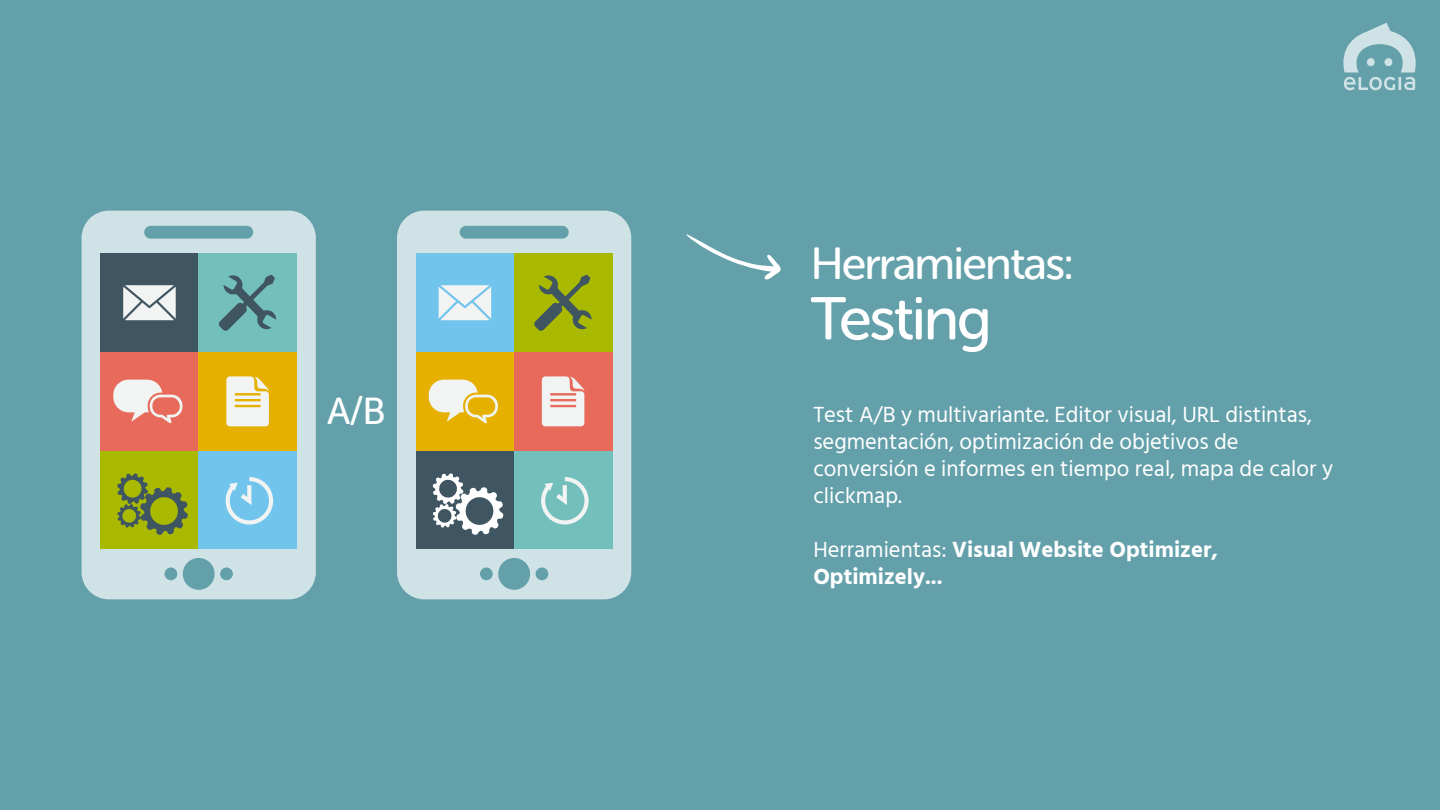
<style>
.page{position:relative;width:1440px;height:810px;background:#63a0aa}
.page>*{position:absolute;margin:0;border:0;box-sizing:border-box;transform-origin:0 0}
.t1{font:60px "Museo Sans W01 Rounded 500";letter-spacing:-.04em;color:#fff}
.t2{font:45px "Museo Sans W01 Rounded 500";letter-spacing:-.04em;color:#fff}
.t3{font:37.5px "Museo Sans W01 Rounded 500";color:#fff}
.t4{font:22.5px/27px "Hind";color:#fff}
.t5{font:700 22.5px/27px "Hind";color:#fff}
.s1{font-weight:400}
</style>
<div class="page">
<svg style="left:1343px;top:23px;width:73px;height:67px"></svg>
<svg style="left:686px;top:234px;width:95px;height:46px"></svg>
<svg style="left:82px;top:211px;width:234px;height:388px;background:#c3d9db"></svg>
<div style="left:101px;top:451px;width:98px;height:98px;background:#a8b900"></div>
<div style="left:199px;top:451px;width:98px;height:98px;background:#71c5ec"></div>
<div style="left:101px;top:352px;width:98px;height:98px;background:#e76a5a"></div>
<div style="left:199px;top:352px;width:98px;height:98px;background:#e6b000"></div>
<div style="left:101px;top:254px;width:98px;height:98px;background:#405562"></div>
<div style="left:199px;top:254px;width:98px;height:98px;background:#73bfbc"></div>
<svg style="left:218px;top:275px;width:58px;height:56px"></svg>
<svg style="left:123px;top:285px;width:53px;height:35px;background:#d6dadc"></svg>
<svg style="left:226px;top:376px;width:43px;height:50px;background:#efe6c7"></svg>
<svg style="left:113px;top:380px;width:70px;height:44px"></svg>
<svg style="left:117px;top:473px;width:71px;height:62px"></svg>
<svg style="left:226px;top:477px;width:47px;height:48px"></svg>
<svg style="left:397px;top:211px;width:234px;height:388px;background:#c4dbdd"></svg>
<div style="left:416px;top:451px;width:98px;height:98px;background:#405562"></div>
<div style="left:514px;top:451px;width:98px;height:98px;background:#73bfbc"></div>
<div style="left:416px;top:352px;width:98px;height:98px;background:#e6b000"></div>
<div style="left:514px;top:352px;width:98px;height:98px;background:#e76a5a"></div>
<div style="left:416px;top:254px;width:98px;height:98px;background:#71c5ec"></div>
<div style="left:514px;top:254px;width:98px;height:98px;background:#a8b900"></div>
<svg style="left:534px;top:275px;width:58px;height:56px"></svg>
<svg style="left:439px;top:285px;width:52px;height:35px;background:#deecf1"></svg>
<svg style="left:542px;top:376px;width:43px;height:50px;background:#efd9d7"></svg>
<svg style="left:429px;top:380px;width:69px;height:44px"></svg>
<svg style="left:433px;top:473px;width:71px;height:62px"></svg>
<svg style="left:541px;top:477px;width:48px;height:48px"></svg>
<h3 class="t3" style="left:327px;top:391px;width:60px">A/B</h3>
<h2 class="t2" style="left:811px;top:239px;width:265px">Herramientas:</h2>
<h1 class="t1" style="left:811px;top:286px;width:183px">Testing</h1>
<p class="t4" style="left:813px;top:403px;width:521px">Test A/B y multivariante. Editor visual, URL distintas, segmentación, optimización de objetivos de conversión e informes en tiempo real, mapa de calor y clickmap.</p>
<p class="t5" style="left:813px;top:536px;width:406px"><span class="s1">Herramientas:</span> Visual Website Optimizer,<br>Optimizely...</p>
</div>
